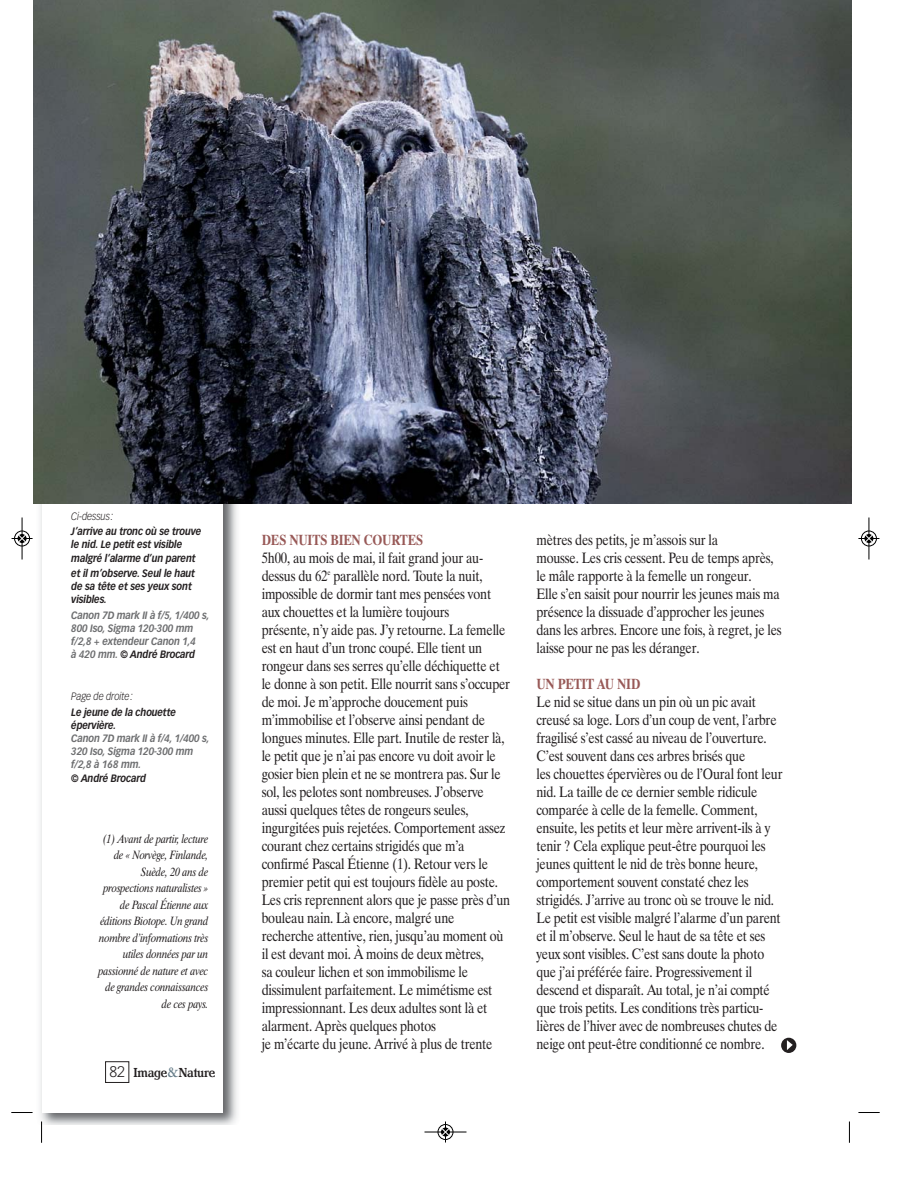
<style>
.page{position:relative;width:918px;height:1188px;background:#fff}
.page>*{position:absolute;margin:0;border:0;box-sizing:border-box;transform-origin:0 0}
.t1{font:15px/18px "Dutch 801 BT";letter-spacing:-.015em;color:#231f20;scale:.85 1}
.t2{font:700 15px "Dutch 801 BT";letter-spacing:-.015em;color:#985957;scale:.85 1}
.t3{font:500 13.5px "AT Pasquale";letter-spacing:-.02em;color:#231f20;scale:.9 1}
.t4{font:italic 12px/16.5px "Dutch 801 BT";letter-spacing:-.015em;color:#231f20;text-align:right;scale:.85 1}
.t5{font:italic 700 10.5px/13.2px "Vectora LH";letter-spacing:-.02em;color:#231f20;scale:.9 1}
.t6{font:italic 700 10.5px/13.2px "Vectora LH";letter-spacing:-.02em;color:#6d6e70;scale:.9 1}
.t7{font:italic 300 10.5px "Vectora LH";letter-spacing:-.015em;color:#231f20;scale:.9 1}
.s1{color:#231f20}
.s2{font-family:"Vectora LH";font-weight:300;font-size:15px}
.s3{font-family:"Adobe Garamond";font-weight:600;font-size:15px;color:#697f8b}
</style>
<div class="page">
<img style="left:36px;top:503px;width:207px;height:622px">
<div style="left:43px;top:0;width:180px;height:1113px;background:#fff"></div>
<div style="left:105px;top:1061px;width:24px;height:22px;border:1px solid #231f20"></div>
<img style="left:33px;top:0;width:818px;height:503px">
<svg style="left:781px;top:1038px;width:15px;height:15px"></svg>
<svg style="left:787px;top:1040px;width:6px;height:10px"></svg>
<svg style="left:41px;top:1122px;width:1px;height:21px"></svg>
<svg style="left:11px;top:1112px;width:22px;height:1px"></svg>
<svg style="left:849px;top:1122px;width:1px;height:21px"></svg>
<svg style="left:858px;top:1112px;width:22px;height:1px"></svg>
<hr style="left:424px;top:1132px;width:42px;height:1px;background:#000">
<div style="left:438px;top:1124px;width:15px;height:16px;border:1px solid #000;border-radius:50%"></div>
<svg style="left:442px;top:1122px;width:7px;height:21px"></svg>
<hr style="left:22px;top:518px;width:1px;height:42px;background:#000">
<div style="left:14px;top:531px;width:16px;height:15px;border:1px solid #000;border-radius:50%"></div>
<svg style="left:12px;top:535px;width:21px;height:7px"></svg>
<hr style="left:869px;top:518px;width:1px;height:42px;background:#000">
<div style="left:861px;top:531px;width:16px;height:15px;border:1px solid #000;border-radius:50%"></div>
<svg style="left:858px;top:535px;width:21px;height:7px"></svg>
<p class="t7" style="left:71px;top:512px;width:48px">Ci-dessus:</p>
<p class="t5" style="left:71px;top:526px;width:146px">J’arrive au tronc où se trouve le nid. Le petit est visible malgré l’alarme d’un parent</p>
<p class="t5" style="left:71px;top:567px;width:139px">et il m’observe. Seul le haut de sa tête et ses yeux sont visibles.</p>
<p class="t6" style="left:71px;top:609px;width:155px">Canon 7D mark II à f/5, 1/400 s,<br>800 Iso, Sigma 120-300 mm f/2,8 + extendeur Canon 1,4<br>à 420 mm. <span class="s1">© André Brocard</span></p>
<p class="t7" style="left:71px;top:692px;width:70px">Page de droite:</p>
<p class="t5" style="left:71px;top:706px;width:118px">Le jeune de la chouette épervière.</p>
<p class="t6" style="left:71px;top:732px;width:155px">Canon 7D mark II à f/4, 1/400 s,<br>320 Iso, Sigma 120-300 mm f/2,8 à 168 mm.</p>
<p class="t5" style="left:71px;top:772px;width:84px">© André Brocard</p>
<p class="t4" style="left:99px;top:832px;width:131px">(1) Avant de partir, lecture de « Norvège, Finlande,<br>Suède, 20 ans de prospections naturalistes » de Pascal Étienne aux éditions Biotope. Un grand nombre d’informations très utiles données par un passionné de nature et avec de grandes connaissances de ces pays.</p>
<p class="t3" style="left:110px;top:1067px;width:119px"><span class="s2">82</span> Image<span class="s3">&amp;</span>Nature</p>
<p class="t2" style="left:262px;top:534px;width:192px">DES NUITS BIEN COURTES</p>
<p class="t1" style="left:262px;top:550px;width:294px">5h00, au mois de mai, il fait grand jour au&shy;dessus du 62<sup>e</sup> parallèle nord. Toute la nuit, impossible de dormir tant mes pensées vont aux chouettes et la lumière toujours<br>présente, n’y aide pas. J’y retourne. La femelle est en haut d’un tronc coupé. Elle tient un rongeur dans ses serres qu’elle déchiquette et le donne à son petit. Elle nourrit sans s’occuper de moi. Je m’approche doucement puis m’immobilise et l’observe ainsi pendant de longues minutes. Elle part. Inutile de rester là, le petit que je n’ai pas encore vu doit avoir le gosier bien plein et ne se montrera pas. Sur le sol, les pelotes sont nombreuses. J’observe aussi quelques têtes de rongeurs seules, ingurgitées puis rejetées. Comportement assez courant chez certains strigidés que m’a confirmé Pascal Étienne (1). Retour vers le premier petit qui est toujours fidèle au poste.<br>Les cris reprennent alors que je passe près d’un bouleau nain. Là encore, malgré une recherche attentive, rien, jusqu’au moment où il est devant moi. À moins de deux mètres,<br>sa couleur lichen et son immobilisme le dissimulent parfaitement. Le mimétisme est impressionnant. Les deux adultes sont là et alarment. Après quelques photos<br>je m’écarte du jeune. Arrivé à plus de trente</p>
<p class="t1" style="left:536px;top:532px;width:290px">mètres des petits, je m’assois sur la<br>mousse. Les cris cessent. Peu de temps après, le mâle rapporte à la femelle un rongeur.<br>Elle s’en saisit pour nourrir les jeunes mais ma présence la dissuade d’approcher les jeunes dans les arbres. Encore une fois, à regret, je les laisse pour ne pas les déranger.</p>
<p class="t2" style="left:536px;top:678px;width:124px">UN PETIT AU NID</p>
<p class="t1" style="left:536px;top:694px;width:291px">Le nid se situe dans un pin où un pic avait creusé sa loge. Lors d’un coup de vent, l’arbre fragilisé s’est cassé au niveau de l’ouverture.<br>C’est souvent dans ces arbres brisés que<br>les chouettes épervières ou de l’Oural font leur nid. La taille de ce dernier semble ridicule comparée à celle de la femelle. Comment, ensuite, les petits et leur mère arrivent-ils à y tenir ? Cela explique peut-être pourquoi les jeunes quittent le nid de très bonne heure, comportement souvent constaté chez les strigidés. J’arrive au tronc où se trouve le nid.<br>Le petit est visible malgré l’alarme d’un parent et il m’observe. Seul le haut de sa tête et ses yeux sont visibles. C’est sans doute la photo que j’ai préférée faire. Progressivement il descend et disparaît. Au total, je n’ai compté que trois petits. Les conditions très particu&shy;lières de l’hiver avec de nombreuses chutes de neige ont peut-être conditionné ce nombre.</p>
</div>
